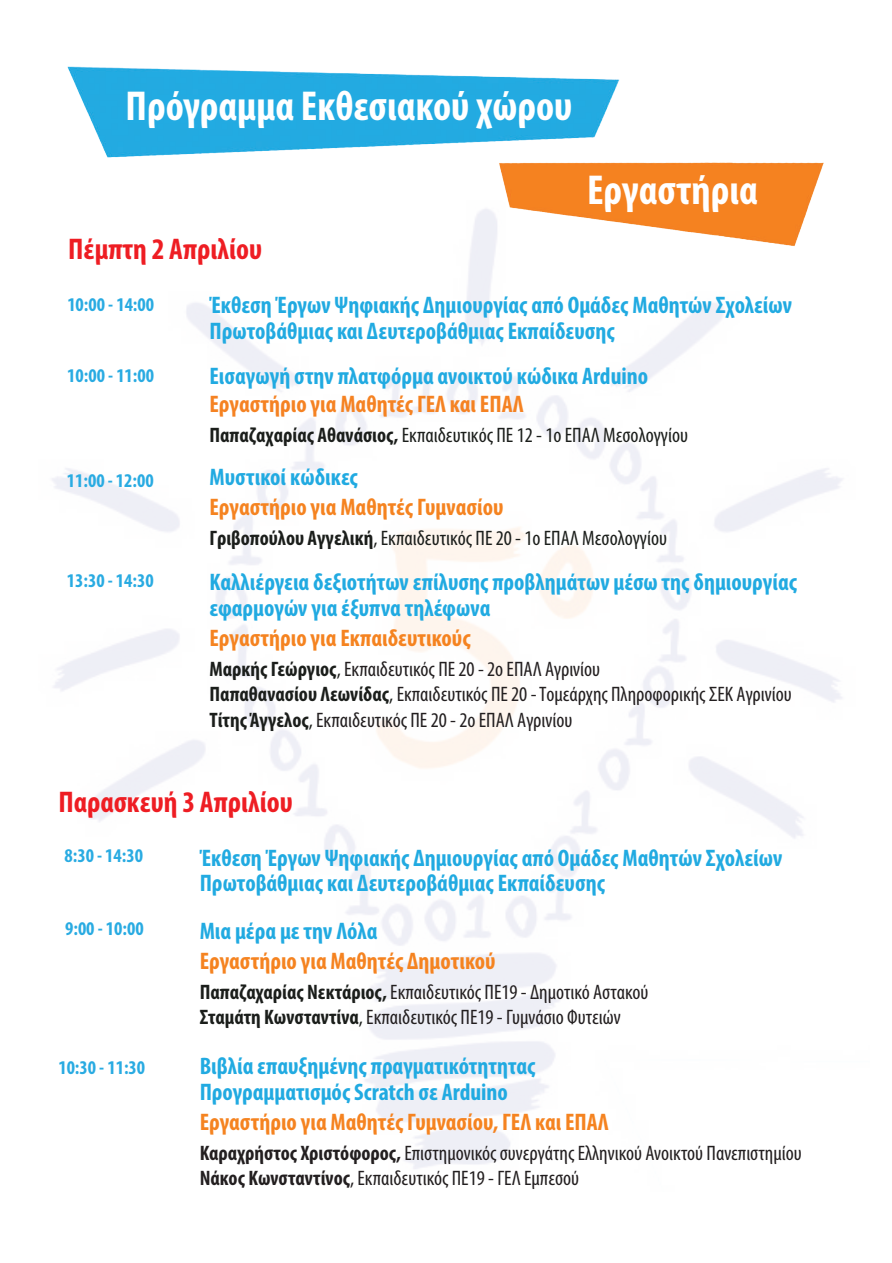
<style>
.page{position:relative;width:892px;height:1263px;background:#fff}
.page>*{position:absolute;margin:0;border:0;box-sizing:border-box;transform-origin:0 0}
.t1{font:700 condensed 42px "Myriad Pro";color:#fff}
.t2{font:700 condensed 30px "Myriad Pro";color:#ee1d23}
.t3{font:700 condensed 24px/25.5px "Myriad Pro";color:#21aae1}
.t4{font:700 condensed 24px "Myriad Pro";color:#f58320}
.t5{font:700 condensed 24px "Myriad Pro";color:#f58222}
.t6{font:condensed 21px/25.5px "Myriad Pro";color:#231f20}
.t7{font:condensed 21px "Myriad Pro";color:#1b1e1b}
.t8{font:700 condensed 19.5px "Myriad Pro";color:#29abe2}
.s1{font-weight:700}
.s2{font-weight:700;color:#1b1e1b}
.s3{color:#1b1e1b}
</style>
<div class="page">
<img style="left:67px;top:66px;width:552px;height:92px">
<img style="left:495px;top:144px;width:328px;height:104px">
<h1 class="t1" style="left:126px;top:80px;width:448px">Πρόγραμμα Εκθεσιακού χώρου</h1>
<p class="t2" style="left:68px;top:230px;width:195px">Πέμπτη 2 Απριλίου</p>
<h1 class="t1" style="left:587px;top:164px;width:172px">Εργαστήρια</h1>
<p class="t8" style="left:67px;top:292px;width:88px">10:00 - 14:00</p>
<p class="t3" style="left:210px;top:292px;width:584px">Έκθεση Έργων Ψηφιακής Δημιουργίας από Ομάδες Μαθητών Σχολείων<br>Πρωτοβάθμιας και Δευτεροβάθμιας Εκπαίδευσης</p>
<p class="t8" style="left:67px;top:364px;width:88px">10:00 - 11:00</p>
<p class="t8" style="left:67px;top:468px;width:88px">11:00 - 12:00</p>
<p class="t3" style="left:210px;top:363px;width:440px">Εισαγωγή στην πλατφόρμα ανοικτού κώδικα Arduino</p>
<p class="t5" style="left:210px;top:389px;width:316px">Εργαστήριο για Μαθητές ΓΕΛ και ΕΠΑΛ</p>
<p class="t7" style="left:210px;top:423px;width:480px"><span class="s1">Παπαζαχαρίας Αθανάσιος,</span> Εκπαιδευτικός ΠΕ 12 - 1ο ΕΠΑΛ Μεσολογγίου</p>
<p class="t3" style="left:210px;top:464px;width:150px">Μυστικοί κώδικες</p>
<p class="t4" style="left:210px;top:492px;width:295px">Εργαστήριο για Μαθητές Γυμνασίου</p>
<p class="t7" style="left:210px;top:526px;width:459px"><span class="s1">Γριβοπούλου Αγγελική</span>, Εκπαιδευτικός ΠΕ 20 - 1ο ΕΠΑΛ Μεσολογγίου</p>
<p class="t8" style="left:67px;top:569px;width:88px">13:30 - 14:30</p>
<p class="t3" style="left:210px;top:569px;width:589px">Καλλιέργεια δεξιοτήτων επίλυσης προβλημάτων μέσω της δημιουργίας εφαρμογών για έξυπνα τηλέφωνα</p>
<p class="t4" style="left:210px;top:623px;width:263px">Εργαστήριο για Εκπαιδευτικούς</p>
<p class="t6" style="left:210px;top:656px;width:584px"><span class="s2">Μαρκής Γεώργιος</span><span class="s3">,</span> Εκπαιδευτικός ΠΕ 20 - 2ο ΕΠΑΛ Αγρινίου<br><span class="s2">Παπαθανασίου Λεωνίδας</span><span class="s3">,</span> Εκπαιδευτικός ΠΕ 20 - Τομεάρχης Πληροφορικής ΣΕΚ Αγρινίου<br><span class="s2">Τίτης Άγγελος</span><span class="s3">,</span> Εκπαιδευτικός ΠΕ 20 - 2ο ΕΠΑΛ Αγρινίου</p>
<p class="t2" style="left:58px;top:784px;width:236px">Παρασκευή 3 Απριλίου</p>
<p class="t3" style="left:200px;top:844px;width:584px">Έκθεση Έργων Ψηφιακής Δημιουργίας από Ομάδες Μαθητών Σχολείων<br>Πρωτοβάθμιας και Δευτεροβάθμιας Εκπαίδευσης</p>
<p class="t8" style="left:65px;top:843px;width:80px">8:30 - 14:30</p>
<p class="t8" style="left:65px;top:916px;width:80px">9:00 - 10:00</p>
<p class="t8" style="left:58px;top:1055px;width:88px">10:30 - 11:30</p>
<p class="t3" style="left:200px;top:918px;width:179px">Μια μέρα με την Λόλα</p>
<p class="t4" style="left:200px;top:946px;width:297px">Εργαστήριο για Μαθητές Δημοτικού</p>
<p class="t6" style="left:200px;top:979px;width:450px"><span class="s2">Παπαζαχαρίας Νεκτάριος,</span> Εκπαιδευτικός ΠΕ19 - Δημοτικό Αστακού<br><span class="s2">Σταμάτη Κωνσταντίνα</span><span class="s3">,</span> Εκπαιδευτικός ΠΕ19 - Γυμνάσιο Φυτειών</p>
<p class="t3" style="left:200px;top:1053px;width:337px">Βιβλία επαυξημένης πραγματικότητητας<br>Προγραμματισμός Scratch σε Arduino</p>
<p class="t4" style="left:200px;top:1107px;width:411px">Εργαστήριο για Μαθητές Γυμνασίου, ΓΕΛ και ΕΠΑΛ</p>
<p class="t6" style="left:200px;top:1140px;width:604px"><span class="s1">Καραχρήστος Χριστόφορος,</span> Επιστημονικός συνεργάτης Ελληνικού Ανοικτού Πανεπιστημίου<br><span class="s1">Νάκος Κωνσταντίνος</span>, Εκπαιδευτικός ΠΕ19 - ΓΕΛ Εμπεσού</p>
</div>
